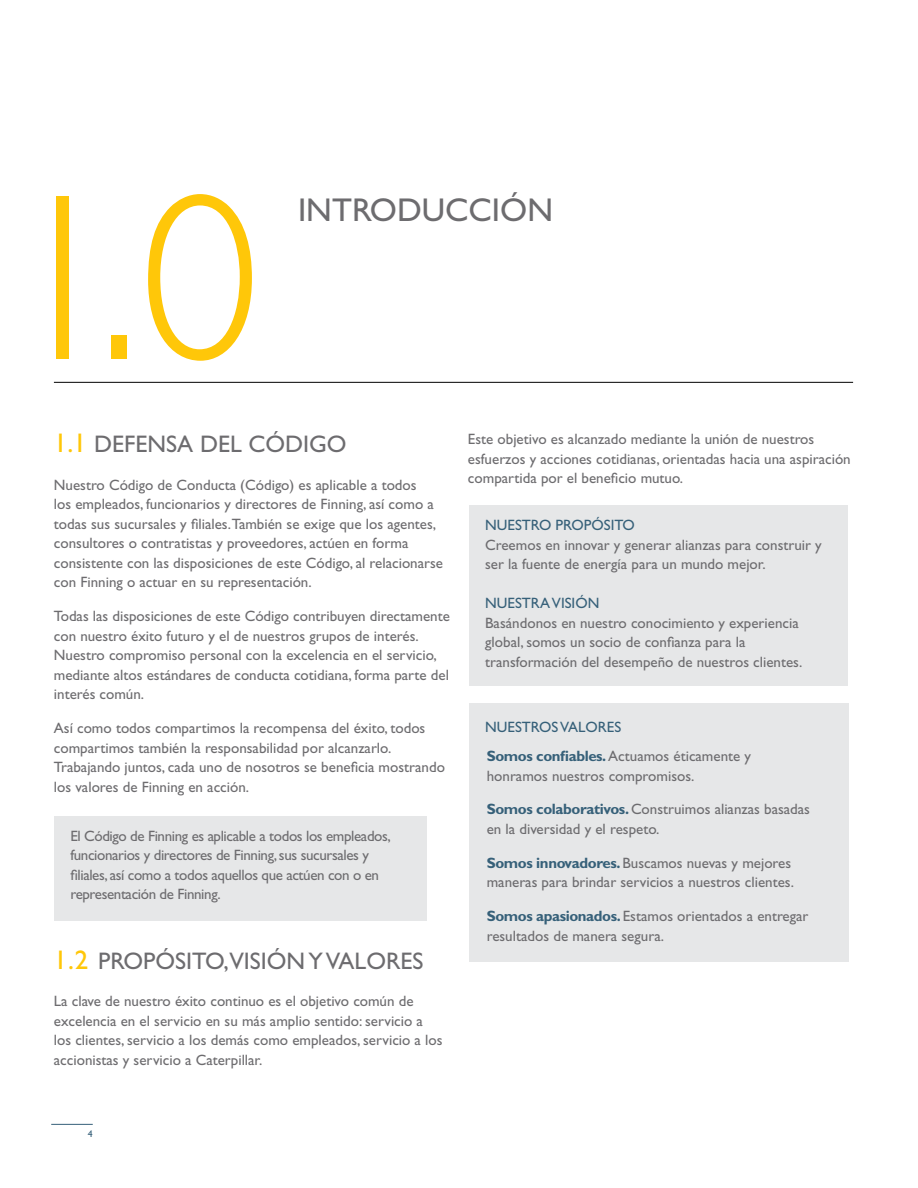
<style>
.page{position:relative;width:918px;height:1188px;background:#fff}
.page>*{position:absolute;margin:0;border:0;box-sizing:border-box;transform-origin:0 0}
.t1{font:300 238.05px "Gill Sans Std";color:#ffc709}
.t2{font:33px "Gill Sans Std";color:#6d6c6f}
.t3{font:24px "Gill Sans Std";color:#6d6c6f}
.t4{font:15px/19.5px "Gill Sans Std";color:#6d6c6f}
.t5{font:15px/19.5px "Gill Sans Std";letter-spacing:-.025em;color:#6d6c6f}
.t6{font:15px "Gill Sans Std";color:#366079}
.t7{font:9.75px "Gill Sans Std";color:#366079}
.s1{font-size:27px;color:#ffc709}
.s2{font-weight:700;color:#366079}
</style>
<div class="page">
<hr style="left:51px;top:1124px;width:42px;height:1px;background:#366079">
<div style="left:54px;top:816px;width:373px;height:104px;background:#e6e7e8"></div>
<hr style="left:54px;top:382px;width:799px;height:1px;background:#000">
<div style="left:469px;top:505px;width:379px;height:181px;background:#e6e7e8"></div>
<div style="left:469px;top:703px;width:380px;height:258px;background:#e6e7e8"></div>
<h1 class="t1" style="left:3px;top:145px;width:258px">1.0</h1>
<h2 class="t2" style="left:298px;top:190px;width:257px">INTRODUCCIÓN</h2>
<h3 class="t3" style="left:54px;top:430px;width:294px"><span class="s1">1.1</span> DEFENSA DEL CÓDIGO</h3>
<p class="t4" style="left:54px;top:475px;width:391px">Nuestro Código de Conducta (Código) es aplicable a todos<br>los empleados, funcionarios y directores de Finning, así como a todas sus sucursales y filiales.También se exige que los agentes, consultores o contratistas y proveedores, actúen en forma consistente con las disposiciones de este Código, al relacionarse con Finning o actuar en su representación.</p>
<p class="t4" style="left:54px;top:606px;width:398px">Todas las disposiciones de este Código contribuyen directamente con nuestro éxito futuro y el de nuestros grupos de interés.<br>Nuestro compromiso personal con la excelencia en el servicio, mediante altos estándares de conducta cotidiana, forma parte del interés común.</p>
<p class="t4" style="left:54px;top:718px;width:393px">Así como todos compartimos la recompensa del éxito, todos compartimos también la responsabilidad por alcanzarlo.<br>Trabajando juntos, cada uno de nosotros se beneficia mostrando los valores de Finning en acción.</p>
<p class="t5" style="left:70px;top:826px;width:322px">El Código de Finning es aplicable a todos los empleados, funcionarios y directores de Finning, sus sucursales y filiales, así como a todos aquellos que actúen con o en representación de Finning.</p>
<h3 class="t3" style="left:54px;top:947px;width:371px"><span class="s1">1.2</span> PROPÓSITO,VISIÓN Y VALORES</h3>
<p class="t4" style="left:54px;top:991px;width:390px">La clave de nuestro éxito continuo es el objetivo común de excelencia en el servicio en su más amplio sentido: servicio a los clientes, servicio a los demás como empleados, servicio a los accionistas y servicio a Caterpillar.</p>
<p class="t4" style="left:468px;top:429px;width:384px">Este objetivo es alcanzado mediante la unión de nuestros esfuerzos y acciones cotidianas, orientadas hacia una aspiración compartida por el beneficio mutuo.</p>
<p class="t6" style="left:485px;top:516px;width:151px">NUESTRO PROPÓSITO</p>
<p class="t4" style="left:485px;top:535px;width:338px">Creemos en innovar y generar alianzas para construir y ser la fuente de energía para un mundo mejor.</p>
<p class="t6" style="left:485px;top:594px;width:116px">NUESTRA VISIÓN</p>
<p class="t4" style="left:485px;top:613px;width:319px">Basándonos en nuestro conocimiento y experiencia global, somos un socio de confianza para la transformación del desempeño de nuestros clientes.</p>
<p class="t6" style="left:485px;top:718px;width:138px">NUESTROS VALORES</p>
<p class="t4" style="left:487px;top:746px;width:266px"><span class="s2">Somos confiables.</span> Actuamos éticamente y honramos nuestros compromisos.</p>
<p class="t4" style="left:487px;top:800px;width:325px"><span class="s2">Somos colaborativos.</span> Construimos alianzas basadas en la diversidad y el respeto.</p>
<p class="t4" style="left:487px;top:853px;width:309px"><span class="s2">Somos innovadores.</span> Buscamos nuevas y mejores maneras para brindar servicios a nuestros clientes.</p>
<p class="t4" style="left:487px;top:907px;width:323px"><span class="s2">Somos apasionados.</span> Estamos orientados a entregar resultados de manera segura.</p>
<p class="t7" style="left:88px;top:1128px;width:6px">4</p>
</div>
